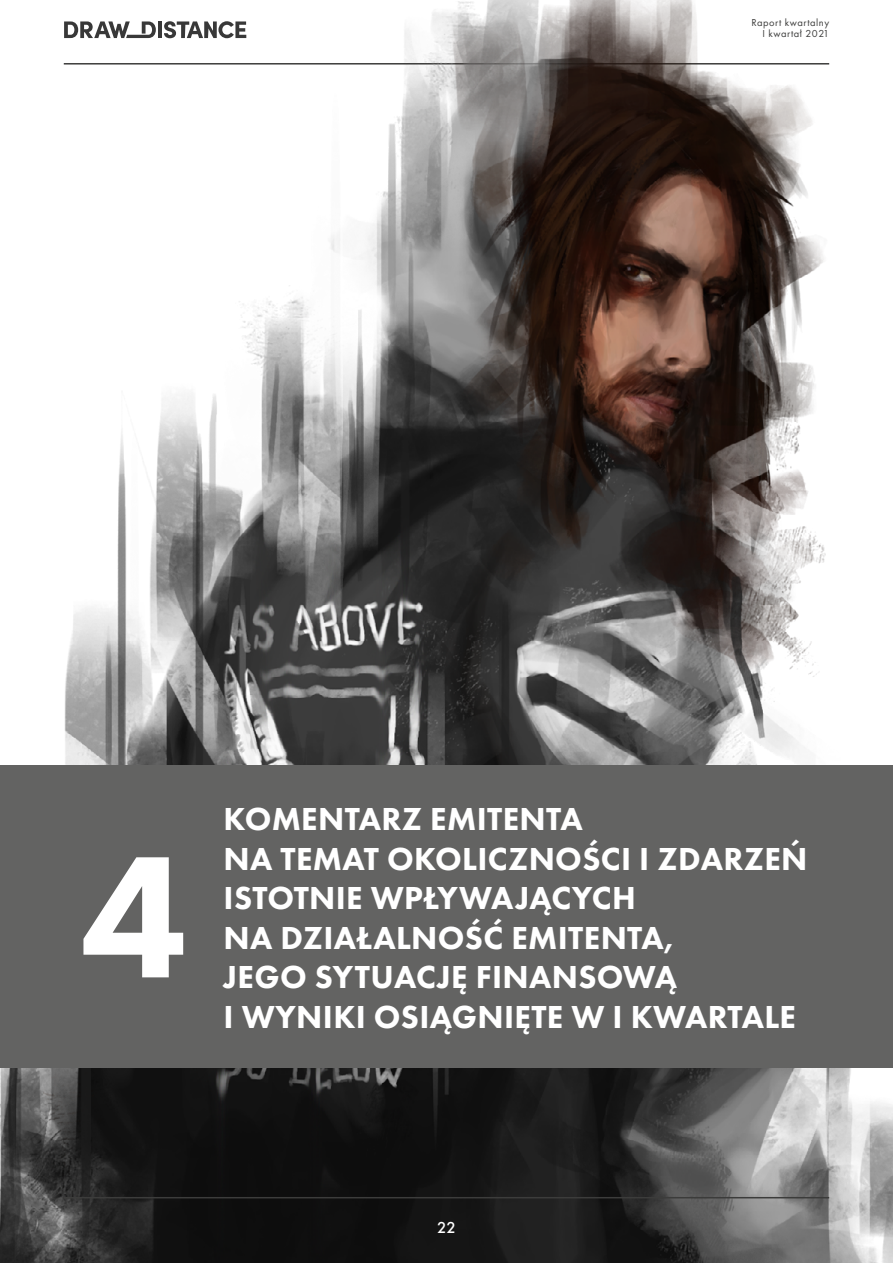
<style>
.page{position:relative;width:893px;height:1263px;background:#fff}
.page>*{position:absolute;margin:0;border:0;box-sizing:border-box;transform-origin:0 0}
.t1{font:800 180px "Futura PT";color:#fff}
.t2{font:800 33px/39.6px "Futura PT";letter-spacing:.01em;color:#fff}
.t3{font:500 16.5px "Futura PT";color:#fff}
.t4{font:10.5px/10.5px "Futura PT";letter-spacing:.05em;color:#3c3c3b;text-align:right}
</style>
<div class="page">
<img style="left:0;top:0;width:893px;height:1263px">
<div style="left:0;top:765px;width:893px;height:303px;background:#636362"></div>
<hr style="left:64px;top:1197px;width:765px;height:1px;background:#3c3c3b">
<p class="t4" style="left:751px;top:17px;width:79px">Raport kwartalny<br>I kwartał 2021</p>
<h1 class="t1" style="left:80px;top:805px;width:109px">4</h1>
<p class="t2" style="left:224px;top:799px;width:585px">KOMENTARZ EMITENTA<br>NA TEMAT OKOLICZNOŚCI I ZDARZEŃ<br>ISTOTNIE WPŁYWAJĄCYCH<br>NA DZIAŁALNOŚĆ EMITENTA,<br>JEGO SYTUACJĘ FINANSOWĄ</p>
<p class="t2" style="left:224px;top:997px;width:574px">I WYNIKI OSIĄGNIĘTE W I KWARTALE</p>
<p class="t3" style="left:437px;top:1218px;width:20px">22</p>
</div>
